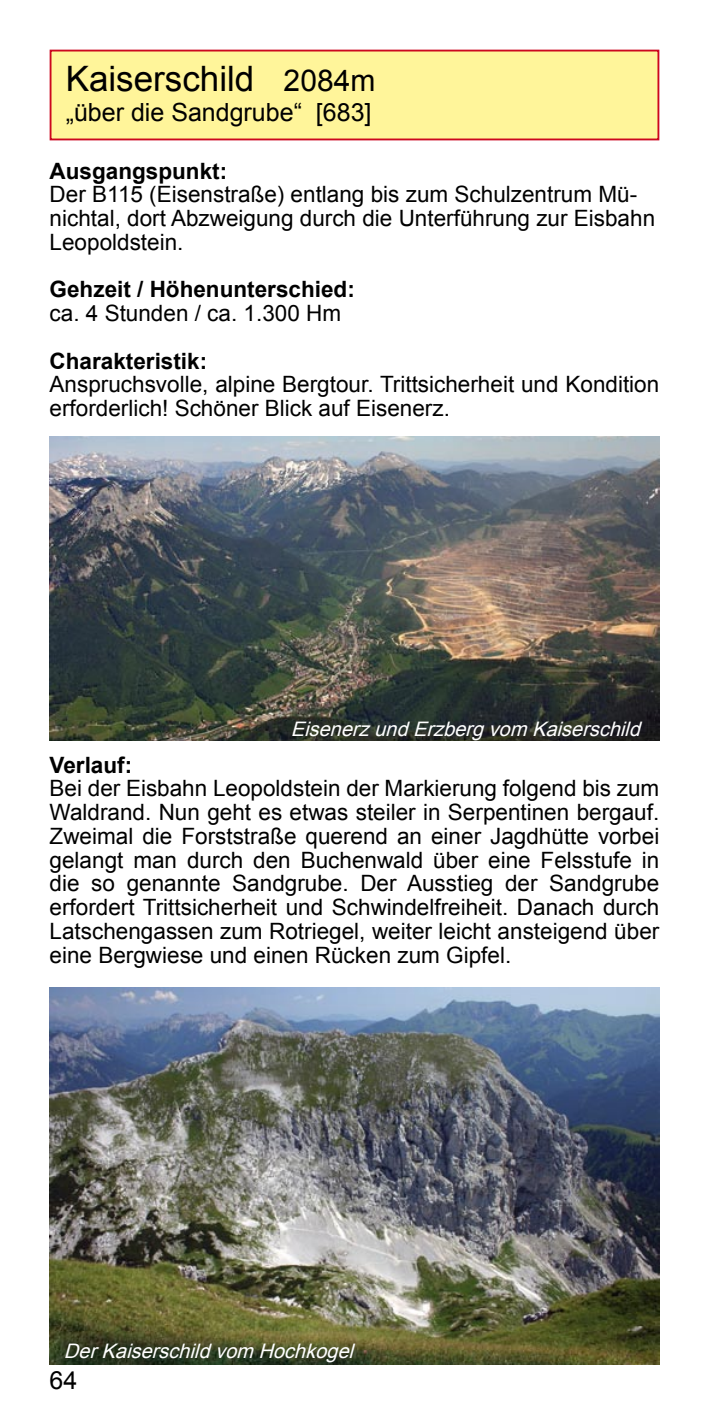
<style>
.page{position:relative;width:709px;height:1418px;background:#fff}
.page>*{position:absolute;margin:0;border:0;box-sizing:border-box;transform-origin:0 0}
.t1{font:35px "Arial";color:#000}
.t2{font:25px "Arial";color:#000}
.t3{font:22.5px/23.8px "Arial";color:#000}
.t4{font:700 22.5px "Arial";color:#000}
.t5{font:italic 20px "Arial";color:#fff}
.s1{font-size:30px}
</style>
<div class="page">
<div style="left:51px;top:51px;width:607px;height:88px;background:#fff59a"></div>
<div style="left:50px;top:50px;width:609px;height:90px;border:2px solid #cc071e"></div>
<img style="left:50px;top:436px;width:609px;height:305px">
<img style="left:50px;top:987px;width:609px;height:377px">
<h1 class="t1" style="left:66px;top:56px;width:311px">Kaiserschild <span class="s1">2084m</span></h1>
<p class="t2" style="left:66px;top:96px;width:307px">„über die Sandgrube“ [683]</p>
<p class="t4" style="left:50px;top:156px;width:179px">Ausgangspunkt:</p>
<p class="t3" style="left:50px;top:183px;width:607px">Der B115 (Eisenstraße) entlang bis zum Schulzentrum Mü&shy;nichtal, dort Abzweigung durch die Unterführung zur Eisbahn<br>Leopoldstein.</p>
<p class="t4" style="left:50px;top:275px;width:307px">Gehzeit / Höhenunterschied:</p>
<p class="t3" style="left:50px;top:302px;width:293px">ca. 4 Stunden / ca. 1.300 Hm</p>
<p class="t4" style="left:50px;top:346px;width:159px">Charakteristik:</p>
<p class="t3" style="left:50px;top:373px;width:611px">Anspruchsvolle, alpine Bergtour. Trittsicherheit und Kondition erforderlich! Schöner Blick auf Eisenerz.</p>
<p class="t5" style="left:291px;top:715px;width:358px">EisenerzundErzbergvom Kaiserschild</p>
<p class="t4" style="left:50px;top:750px;width:84px">Verlauf:</p>
<p class="t3" style="left:50px;top:777px;width:611px;text-align:justify">Bei der Eisbahn Leopoldstein der Markierung folgend bis zum Waldrand. Nun geht es etwas steiler in Serpentinen bergauf.<br>Zweimal die Forststraße querend an einer Jagdhütte vorbei gelangt man durch den Buchenwald über eine Felsstufe in die so genannte Sandgrube. Der Ausstieg der Sandgrube erfordert Trittsicherheit und Schwindelfreiheit. Danach durch Latschengassen zum Rotriegel, weiter leicht ansteigend über eine Bergwiese und einen Rücken zum Gipfel.</p>
<p class="t5" style="left:64px;top:1337px;width:298px">DerKaiserschildvom Hochkogel</p>
<p class="t2" style="left:50px;top:1363px;width:29px">64</p>
</div>
